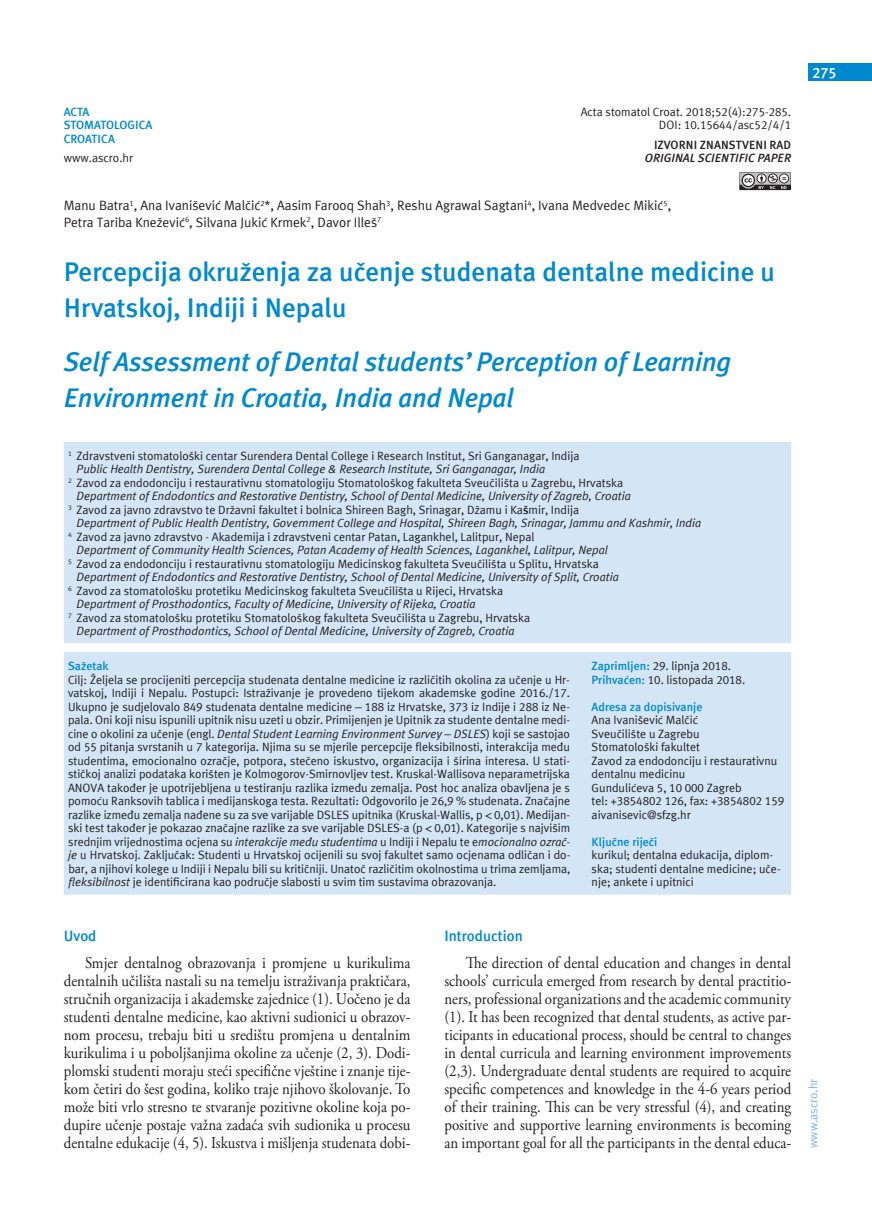
<style>
.page{position:relative;width:872px;height:1212px;background:#fff}
.page>*{position:absolute;margin:0;border:0;box-sizing:border-box;transform-origin:0 0}
.t1{font:italic 700 27px/36px "Meta ASC";letter-spacing:-.005em;color:#0089cf}
.t2{font:700 27px/36px "Meta ASC";color:#0089cf}
.t3{font:16.5px/18px "Adobe Garamond Pro";color:#231f20;text-align:justify;scale:.9 1}
.t4{font:700 15px "Meta ASC";color:#0089cf}
.t5{font:700 15px "Meta ASC";color:#fff}
.t6{font:13.5px/16.5px "Meta ASC";color:#231f20}
.t7{font:12px/13.5px "Meta ASC";color:#231f20}
.t8{font:italic 12px "Meta ASC";color:#231f20}
.t9{font:700 12px/13.5px "Meta ASC";color:#0089cf}
.t10{font:italic 700 12px "Meta ASC";letter-spacing:.005em;color:#231f20}
.t11{font:700 12px "Meta ASC";letter-spacing:.005em;color:#231f20}
.t12{font:12px "Meta ASC";color:#77b6e4}
.s1{font-weight:700}
.s2{font-style:italic}
.s3{font-weight:700;color:#0089cf}
</style>
<div class="page">
<div style="left:808px;top:64px;width:64px;height:17px;background:#0089cf"></div>
<div style="left:64px;top:442px;width:727px;height:453px;background:#d4e6f6"></div>
<div style="left:64px;top:644px;width:727px;height:8px;background:#fff"></div>
<svg style="left:739px;top:172px;width:52px;height:18px"></svg>
<p class="t7" style="left:581px;top:105px;width:212px;text-align:right">Acta stomatol Croat. 2018;52(4):275-285.<br>DOI: 10.15644/asc52/4/1</p>
<p class="t11" style="left:654px;top:138px;width:139px">IZVORNI ZNANSTVENI RAD</p>
<p class="t10" style="left:645px;top:151px;width:148px">ORIGINAL SCIENTIFIC PAPER</p>
<p class="t6" style="left:64px;top:197px;width:609px">Manu Batra<sup>1</sup>, Ana Ivanišević Malčić<sup>2</sup>*, Aasim Farooq Shah<sup>3</sup>, Reshu Agrawal Sagtani<sup>4</sup>, Ivana Medvedec Mikić<sup>5</sup>,<br>Petra Tariba Knežević<sup>6</sup>, Silvana Jukić Krmek<sup>2</sup>, Davor Illeš<sup>7</sup></p>
<h1 class="t2" style="left:64px;top:253px;width:712px">Percepcija okruženja za učenje studenata dentalne medicine u<br>Hrvatskoj, Indiji i Nepalu</h1>
<h1 class="t1" style="left:64px;top:343px;width:669px">Self Assessment of Dental students’ Perception of Learning<br>Environment in Croatia, India and Nepal</h1>
<p class="t9" style="left:64px;top:105px;width:90px">ACTA<br>STOMATOLOGICA<br>CROATICA</p>
<p class="t7" style="left:64px;top:151px;width:71px">www.ascro.hr</p>
<p class="t7" style="left:68px;top:449px;width:513px"><sup>1</sup> Zdravstveni stomatološki centar Surendera Dental College i Research Institut, Sri Ganganagar, Indija</p>
<p class="t8" style="left:77px;top:462px;width:470px">Public Health Dentistry, Surendera Dental College &amp; Research Institute, Sri Ganganagar, India</p>
<p class="t7" style="left:68px;top:476px;width:556px"><sup>2</sup> Zavod za endodonciju i restaurativnu stomatologiju Stomatološkog fakulteta Sveučilišta u Zagrebu, Hrvatska</p>
<p class="t8" style="left:77px;top:489px;width:556px">Department of Endodontics and Restorative Dentistry, School of Dental Medicine, University of Zagreb, Croatia</p>
<p class="t7" style="left:68px;top:503px;width:512px"><sup>3</sup> Zavod za javno zdravstvo te Državni fakultet i bolnica Shireen Bagh, Srinagar, Džamu i Ka<span class="s1">š</span>mir, Indija</p>
<p class="t8" style="left:77px;top:516px;width:626px">Department of Public Health Dentistry, Government College and Hospital, Shireen Bagh, Srinagar, Jammu and Kashmir, India</p>
<p class="t7" style="left:68px;top:530px;width:468px"><sup>4</sup> Zavod za javno zdravstvo - Akademija i zdravstveni centar Patan, Lagankhel, Lalitpur, Nepal</p>
<p class="t8" style="left:77px;top:543px;width:532px">Department of Community Health Sciences, Patan Academy of Health Sciences, Lagankhel, Lalitpur, Nepal</p>
<p class="t7" style="left:68px;top:557px;width:532px"><sup>5</sup> Zavod za endodonciju i restaurativnu stomatologiju Medicinskog fakulteta Sveučilišta u Splitu, Hrvatska</p>
<p class="t8" style="left:77px;top:570px;width:544px">Department of Endodontics and Restorative Dentistry, School of Dental Medicine, University of Split, Croatia</p>
<p class="t7" style="left:68px;top:584px;width:437px"><sup>6</sup> Zavod za stomatološku protetiku Medicinskog fakulteta Sveučilišta u Rijeci, Hrvatska</p>
<p class="t8" style="left:77px;top:597px;width:400px">Department of Prosthodontics, Faculty of Medicine, University of Rijeka, Croatia</p>
<p class="t7" style="left:68px;top:611px;width:463px"><sup>7</sup> Zavod za stomatološku protetiku Stomatološkog fakulteta Sveučilišta u Zagrebu, Hrvatska</p>
<p class="t8" style="left:77px;top:624px;width:439px">Department of Prosthodontics, School of Dental Medicine, University of Zagreb, Croatia</p>
<p class="t9" style="left:68px;top:659px;width:42px">Sažetak</p>
<p class="t7" style="left:68px;top:672px;width:504px;text-align:justify">Cilj: Željela se procijeniti percepcija studenata dentalne medicine iz različitih okolina za učenje u Hr&shy;vatskoj, Indiji i Nepalu. Postupci: Istraživanje je provedeno tijekom akademske godine 2016./17.<br>Ukupno je sudjelovalo 849 studenata dentalne medicine – 188 iz Hrvatske, 373 iz Indije i 288 iz Ne&shy;pala. Oni koji nisu ispunili upitnik nisu uzeti u obzir. Primijenjen je Upitnik za studente dentalne medi&shy;cine o okolini za učenje (engl. <span class="s2">Dental Student Learning Environment Survey</span> – <span class="s2">DSLES</span>) koji se sastojao od 55 pitanja svrstanih u 7 kategorija. Njima su se mjerile percepcije fleksibilnosti, interakcija među studentima, emocionalno ozračje, potpora, stečeno iskustvo, organizacija i širina interesa. U stati&shy;stičkoj analizi podataka korišten je Kolmogorov-Smirnovljev test. Kruskal-Wallisova neparametrijska ANOVA također je upotrijebljena u testiranju razlika između zemalja. Post hoc analiza obavljena je s pomoću Ranksovih tablica i medijanskoga testa. Rezultati: Odgovorilo je 26,9 % studenata. Značajne razlike između zemalja nađene su za sve varijable DSLES upitnika (Kruskal-Wallis, p &lt; 0,01). Medijan&shy;ski test također je pokazao značajne razlike za sve varijable DSLES-a (p &lt; 0,01). Kategorije s najvišim srednjim vrijednostima ocjena su <span class="s2">interakcije među studentima</span> u Indiji i Nepalu te e<span class="s2">mocionalno ozrač&shy;je</span> u Hrvatskoj. Zaključak: Studenti u Hrvatskoj ocijenili su svoj fakultet samo ocjenama odličan i do&shy;bar, a njihovi kolege u Indiji i Nepalu bili su kritičniji. Unatoč različitim okolnostima u trima zemljama, <span class="s2">fleksibilnost</span> je identificirana kao područje slabosti u svim tim sustavima obrazovanja.</p>
<p class="t7" style="left:591px;top:659px;width:155px"><span class="s3">Zaprimljen:</span> 29. lipnja 2018.<br><span class="s3">Prihvaćen:</span> 10. listopada 2018.</p>
<p class="t9" style="left:591px;top:700px;width:112px">Adresa za dopisivanje</p>
<p class="t7" style="left:591px;top:713px;width:194px">Ana Ivanišević Malčić<br>Sveučilište u Zagrebu<br>Stomatološki fakultet<br>Zavod za endodonciju i restaurativnu dentalnu medicinu<br>Gundulićeva 5, 10 000 Zagreb<br>tel: +3854802 126, fax: +3854802 159 aivanisevic@sfzg.hr</p>
<p class="t9" style="left:591px;top:835px;width:67px">Ključne riječi</p>
<p class="t7" style="left:591px;top:848px;width:190px">kurikul; dentalna edukacija, diplom&shy;ska; studenti dentalne medicine; uče&shy;nje; ankete i upitnici</p>
<p class="t4" style="left:64px;top:927px;width:34px">Uvod</p>
<p class="t3" style="left:64px;top:954px;width:387px;text-indent:21px">Smjer dentalnog obrazovanja i promjene u kurikulima dentalnih učilišta nastali su na temelju istraživanja praktičara, stručnih organizacija i akademske zajednice (1). Uočeno je da studenti dentalne medicine, kao aktivni sudionici u obrazov&shy;nom procesu, trebaju biti u središtu promjena u dentalnim kurikulima i u poboljšanjima okoline za učenje (2, 3). Dodi&shy;plomski studenti moraju steći specifične vještine i znanje tije&shy;kom četiri do šest godina, koliko traje njihovo školovanje. To može biti vrlo stresno te stvaranje pozitivne okoline koja po&shy;dupire učenje postaje važna zadaća svih sudionika u procesu dentalne edukacije (4, 5). Iskustva i mišljenja studenata dobi-</p>
<p class="t4" style="left:444px;top:927px;width:80px">Introduction</p>
<p class="t3" style="left:444px;top:954px;width:387px;text-indent:21px">The direction of dental education and changes in dental schools’ curricula emerged from research by dental practitio&shy;ners, professional organizations and the academic community (1). It has been recognized that dental students, as active par&shy;ticipants in educational process, should be central to changes in dental curricula and learning environment improvements (2,3). Undergraduate dental students are required to acquire specific competences and knowledge in the 4-6 years period of their training. This can be very stressful (4), and creating positive and supportive learning environments is becoming an important goal for all the participants in the dental educa-</p>
<p class="t5" style="left:812px;top:64px;width:26px">275</p>
<p class="t12" style="left:806px;top:1148px;width:71px;rotate:-90deg">www.ascro.hr</p>
</div>
